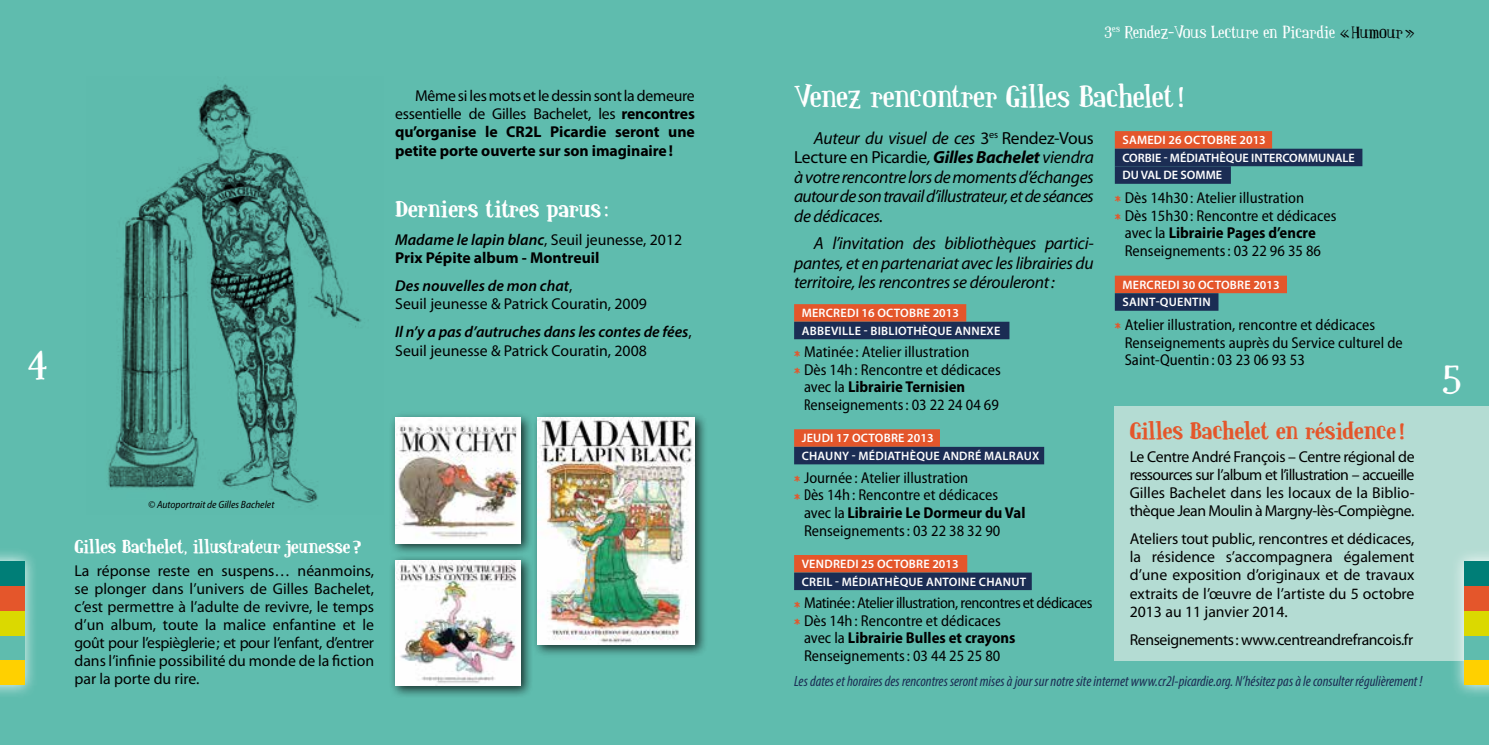
<style>
.page{position:relative;width:1489px;height:745px;background:#fff}
.page>*{position:absolute;margin:0;border:0;box-sizing:border-box;transform-origin:0 0}
.t1{font:42px "Paquita Pro";color:#fff}
.t2{font:700 31.5px "Paquita Pro";color:#fff}
.t3{font:900 24.5px "Paquita Pro";color:#e4562b}
.t4{font:900 24.5px "Paquita Pro";color:#fff}
.t5{font:900 19.25px "Paquita Pro";color:#fff}
.t6{font:italic 17.5px/19.6px "Myriad Pro";letter-spacing:-.02em;color:#000;text-align:justify}
.t7{font:17.5px "Paquita Pro";color:#fff}
.t8{font:15.75px/18.2px "Myriad Pro";color:#000;text-align:justify}
.t9{font:semi-condensed 15.75px/17.8px "Myriad Pro";color:#000}
.t10{font:700 15.75px/18px "Myriad Pro";letter-spacing:-.005em;color:#000;text-align:justify}
.t11{font:700 semi-condensed 15.75px "Myriad Pro";color:#000}
.t12{font:italic 600 15.75px/18.2px "Myriad Pro";letter-spacing:-.005em;color:#000}
.t13{font:semi-condensed 15.75px "Myriad Pro";letter-spacing:-.03em;color:#000}
.t14{font:15.75px "Myriad Pro";letter-spacing:-.025em;color:#000}
.t15{font:italic condensed 14.88px "Myriad Pro";color:#1b2d54}
.t16{font:600 12.25px/17.5px "Myriad Pro";letter-spacing:.02em;color:#fff}
.t17{font:600 12.25px/17.5px "Myriad Pro";color:#fff}
.t18{font:italic semi-condensed 10.5px "Myriad Pro";color:#000}
.s1{font-weight:400}
.s2{font-weight:600;font-style:italic}
.s3{font-weight:400;font-style:normal}
.s4{color:#000}
.s5{font-style:normal}
.s6{font-weight:700}
.s7{font-family:"Paquita Pro";font-weight:900;font-stretch:normal;color:#e4562b}
.s8{font-stretch:condensed}
</style>
<div class="page">
<div style="left:0;top:0;width:1488px;height:744px;background:#5fbcae"></div>
<div style="left:1114px;top:406px;width:374px;height:254px;background:#b4dcd3"></div>
<div style="left:794px;top:304px;width:172px;height:17px;background:#e4562b"></div>
<div style="left:794px;top:321px;width:215px;height:18px;background:#1b2d54"></div>
<div style="left:794px;top:429px;width:145px;height:17px;background:#e4562b"></div>
<div style="left:794px;top:446px;width:250px;height:18px;background:#1b2d54"></div>
<div style="left:794px;top:554px;width:173px;height:18px;background:#e4562b"></div>
<div style="left:794px;top:572px;width:237px;height:17px;background:#1b2d54"></div>
<img style="left:108px;top:84px;width:254px;height:423px">
<div style="left:1114px;top:131px;width:157px;height:17px;background:#e4562b"></div>
<div style="left:1114px;top:149px;width:248px;height:17px;background:#1b2d54"></div>
<div style="left:1114px;top:166px;width:116px;height:18px;background:#1b2d54"></div>
<div style="left:1114px;top:275px;width:172px;height:18px;background:#e4562b"></div>
<div style="left:1114px;top:293px;width:104px;height:17px;background:#1b2d54"></div>
<div style="left:1450px;top:547px;width:38px;height:151px;background:#fff;opacity:.9"></div>
<div style="left:1463px;top:635px;width:25px;height:25px;background:#5fbcae"></div>
<div style="left:1463px;top:660px;width:25px;height:25px;background:#ffd000"></div>
<div style="left:1463px;top:561px;width:25px;height:24px;background:#007e77"></div>
<div style="left:1463px;top:585px;width:25px;height:25px;background:#e4562b"></div>
<div style="left:1463px;top:610px;width:25px;height:25px;background:#dbd900"></div>
<div style="left:0;top:547px;width:38px;height:151px;background:#fff;opacity:.9"></div>
<div style="left:0;top:635px;width:25px;height:25px;background:#5fbcae"></div>
<div style="left:0;top:660px;width:25px;height:25px;background:#ffd000"></div>
<div style="left:0;top:561px;width:25px;height:24px;background:#007e77"></div>
<div style="left:0;top:585px;width:25px;height:25px;background:#e4562b"></div>
<div style="left:0;top:610px;width:25px;height:25px;background:#dbd900"></div>
<div style="left:531px;top:411px;width:176px;height:246px;background:#000;opacity:.75"></div>
<img style="left:537px;top:417px;width:157px;height:227px">
<div style="left:389px;top:411px;width:144px;height:144px;background:#000;opacity:.75"></div>
<img style="left:395px;top:417px;width:125px;height:125px">
<div style="left:389px;top:553px;width:144px;height:145px;background:#000;opacity:.75"></div>
<img style="left:395px;top:559px;width:125px;height:126px">
<h1 class="t1" style="left:27px;top:340px;width:21px">4</h1>
<p class="t10" style="left:395px;top:86px;width:301px;text-indent:20px"><span class="s1">Même si les mots et le dessin sont la demeure essentielle de Gilles Bachelet, les</span> rencontres qu’organise le CR2L Picardie seront une petite porte ouverte sur son imaginaire!</p>
<h3 class="t4" style="left:395px;top:194px;width:214px">Derniers titres parus :</h3>
<p class="t10" style="left:395px;top:230px;width:288px"><span class="s2">Madame le lapin blanc</span><span class="s1">, Seuil jeunesse, 2012<br></span>Prix Pépite album - Montreuil</p>
<p class="t8" style="left:395px;top:277px;width:253px"><span class="s2">Des nouvelles de mon chat</span>,<br>Seuil jeunesse &amp; Patrick Couratin, 2009</p>
<p class="t12" style="left:395px;top:322px;width:298px">Il n’y a pas d’autruches dans les contes de fées<span class="s3">,<br>Seuil jeunesse &amp; Patrick Couratin, 2008</span></p>
<p class="t18" style="left:148px;top:499px;width:128px">© Autoportrait de Gilles Bachelet</p>
<p class="t5" style="left:74px;top:534px;width:288px">Gilles Bachelet, illustrateur jeunesse ?</p>
<p class="t8" style="left:74px;top:561px;width:301px">La réponse reste en suspens… néanmoins, se plonger dans l’univers de Gilles Bachelet, c’est permettre à l’adulte de revivre, le temps d’un album, toute la malice enfantine et le goût pour l’espièglerie; et pour l’enfant, d’entrer dans l’infinie possibilité du monde de la fiction par la porte du rire.</p>
<p class="t7" style="left:1104px;top:22px;width:311px">3<sup>es</sup> Rendez-Vous Lecture en Picardie <span class="s4">« Humour»</span></p>
<h2 class="t2" style="left:794px;top:77px;width:391px">Venez rencontrer Gilles Bachelet!</h2>
<p class="t6" style="left:794px;top:128px;width:301px;text-indent:20px">Auteur du visuel de ces <span class="s5">3</span><sup>es</sup> <span class="s5">Rendez-Vous Lecture en Picardie</span>, <span class="s6">Gilles Bachelet</span> viendra à votre rencontre lors de moments d’échanges autour de son travail d’illustrateur, et de séances de dédicaces.</p>
<p class="t6" style="left:794px;top:234px;width:301px;text-indent:20px">A l’invitation des bibliothèques partici&shy;pantes, et en partenariat avec les librairies du territoire, les rencontres se dérouleront:</p>
<p class="t16" style="left:1122px;top:131px;width:145px">SAMEDI 26 OCTOBRE 2013<br>CORBIE</p>
<p class="t17" style="left:1122px;top:149px;width:234px;text-indent:41px">- MÉDIATHÈQUE INTERCOMM UNALE<br>DU VAL DE SOMME</p>
<p class="t9" style="left:1114px;top:188px;width:191px"><span class="s7">*</span> Dès 14h30 : Atelier illustration</p>
<p class="t9" style="left:1114px;top:207px;width:223px"><span class="s7">*</span> Dès 15h30 : Rencontre et dédicaces</p>
<p class="t11" style="left:1124px;top:224px;width:192px"><span class="s1">avec la</span> Librairie Pages d’encre</p>
<p class="t9" style="left:1124px;top:242px;width:198px">Renseignements: 03 22 96 35 86</p>
<p class="t16" style="left:1122px;top:275px;width:159px">MERCREDI 30 OCTOBRE 2013<br>SAINT-QUENTIN</p>
<p class="t9" style="left:1124px;top:315px;width:279px;text-indent:-10px"><span class="s7">*</span> Atelier illustration, rencontre et dédicaces<br>Renseignements auprès du Service culturel de<br>Saint-Quentin: 03 23 06 93 53</p>
<p class="t16" style="left:801px;top:304px;width:200px">MERCREDI 16 OCTOBRE 2013<br>ABBEVILLE - BIBLIOTHÈQUE ANNEXE</p>
<p class="t9" style="left:794px;top:343px;width:177px"><span class="s7">*</span> Matinée : Atelier illustration</p>
<p class="t9" style="left:794px;top:361px;width:208px"><span class="s7">*</span> Dès 14h: Rencontre et dédicaces</p>
<p class="t11" style="left:804px;top:378px;width:163px"><span class="s1">avec la</span> Librairie Ternisien</p>
<p class="t9" style="left:804px;top:396px;width:196px"><span class="s8">R</span>enseignements: 03 22 24 04 69</p>
<p class="t16" style="left:801px;top:429px;width:239px">JEUDI 17 OCTOBRE 2013<br>CHAUNY - MÉDIATHÈQUE ANDRÉ MALRAUX</p>
<p class="t9" style="left:794px;top:468px;width:176px"><span class="s7">*</span> Journée : Atelier illustration</p>
<p class="t9" style="left:794px;top:486px;width:205px"><span class="s7">*</span> <span class="s8">D</span>ès 14h: Rencontre et dédicaces</p>
<p class="t11" style="left:804px;top:503px;width:223px"><span class="s1">avec la</span> Librairie Le Dormeur du Val</p>
<p class="t9" style="left:794px;top:521px;width:208px">Renseignements: 03 22 38 32 90</p>
<p class="t16" style="left:801px;top:554px;width:158px">VENDREDI 25 OCTOBRE 2013<br>CREI</p>
<h3 class="t3" style="left:1129px;top:416px;width:276px">Gilles Bachelet en résidence!</h3>
<p class="t8" style="left:1129px;top:447px;width:286px">Le Centre André François – Centre régional de ressources sur l’album et l’illustration – accueille Gilles Bachelet dans les locaux de la Biblio&shy;thèque Jean Moulin à Margny-lès-Compiègne.</p>
<p class="t8" style="left:1129px;top:529px;width:286px">Ateliers tout public, rencontres et dédicaces, la résidence s’accompagnera également d’une exposition d’originaux et de travaux extraits de l’œuvre de l’artiste du 5 octobre 2013 au 11 janvier 2014.</p>
<p class="t14" style="left:1129px;top:630px;width:285px">Renseignements: www.centreandrefrancois.fr</p>
<p class="t16" style="left:826px;top:572px;width:201px">L - MÉDIATHÈQUE ANTOINE CHANUT</p>
<p class="t13" style="left:794px;top:594px;width:300px"><span class="s7">*</span> Matinée: Atelier illustration, rencontres et dédicaces</p>
<p class="t9" style="left:794px;top:611px;width:208px"><span class="s7">*</span> Dès 14h: Rencontre et dédicaces</p>
<p class="t11" style="left:804px;top:628px;width:213px"><span class="s1">avec la</span> Librairie Bulles et crayons</p>
<p class="t9" style="left:804px;top:646px;width:198px">Renseignements: 03 44 25 25 80</p>
<p class="t15" style="left:794px;top:671px;width:629px">Les dates et horaires des rencontres seront mises à jour sur notre site internet www.cr2l-picardie.org. N’hésitez pas à le consulter régulièrement !</p>
<h1 class="t1" style="left:1441px;top:352px;width:21px">5</h1>
</div>
